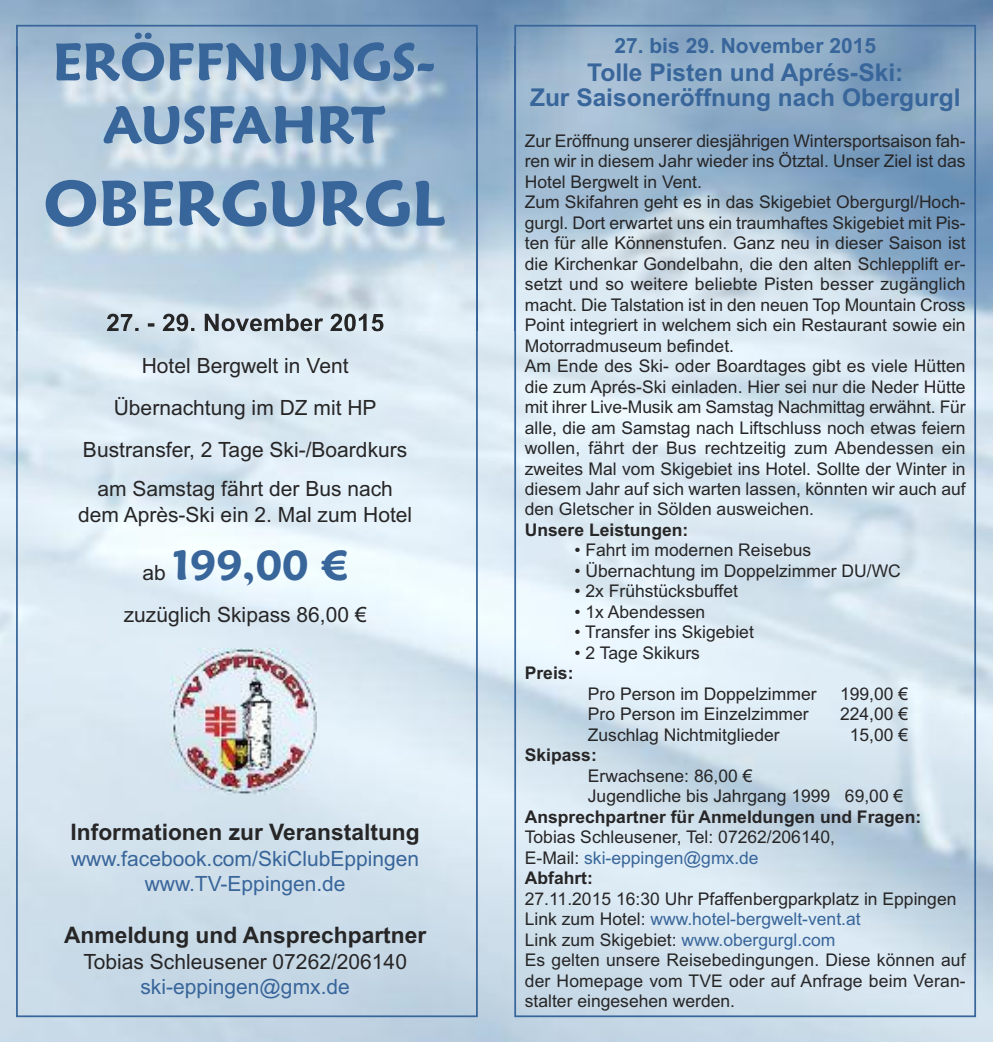
<style>
.page{position:relative;width:993px;height:1042px;background:#fff}
.page>*{position:absolute;margin:0;border:0;box-sizing:border-box;transform-origin:0 0}
.t1{font:600 63px "Maiandra GD";color:#38659a}
.t2{font:600 52.5px/63px "Maiandra GD";color:#38659a;text-align:center}
.t3{font:600 42px "Maiandra GD";color:#38659a}
.t4{font:700 24.5px/24.5px "Arial";color:#38659a;text-align:center}
.t5{font:700 22.75px "Arial";color:#272627}
.t6{font:21px/42px "Arial";color:#272627;text-align:center}
.t7{font:21px/25.2px "Arial";color:#38659a;text-align:center}
.t8{font:700 21px "Arial";color:#38659a}
.t9{font:17.5px/20.5px "Arial";color:#272627}
.t10{font:700 17.5px "Arial";color:#272627}
.s1{font-family:"Arial";font-weight:400;font-size:21px;color:#272627}
.s2{color:#38659a}
.s3{font-weight:700}
</style>
<div class="page">
<img style="left:0;top:0;width:992px;height:1042px">
<img style="left:0;top:47px;width:514px;height:283px">
<img style="left:514px;top:47px;width:1px;height:283px">
<img style="left:476px;top:47px;width:1px;height:283px">
<img style="left:107px;top:314px;width:216px;height:16px">
<img style="left:171px;top:648px;width:145px;height:146px">
<h2 class="t2" style="left:53px;top:31px;width:384px">ERÖFFNUNGS-<br>AUSFAHRT</h2>
<h1 class="t1" style="left:44px;top:167px;width:402px">OBERGURGL</h1>
<p class="t6" style="left:83px;top:345px;width:326px">Hotel Bergwelt in Vent<br>Übernachtung im DZ mit HP<br>Bustransfer, 2 Tage Ski-/Boardkurs</p>
<p class="t6" style="left:78px;top:475px;width:335px;line-height:26.2px">am Samstag fährt der Bus nach dem Après-Ski ein 2. Mal zum Hotel</p>
<h3 class="t3" style="left:142px;top:541px;width:207px"><span class="s1">ab</span> 199,00 €</h3>
<p class="t6" style="left:124px;top:593px;width:244px">zuzüglich Skipass 86,00 €</p>
<h3 class="t5" style="left:71px;top:818px;width:350px">Informationen zur Veranstaltung</h3>
<p class="t7" style="left:71px;top:846px;width:349px">www.facebook.com/SkiClubEppingen www.TV-Eppingen.de</p>
<h3 class="t5" style="left:64px;top:921px;width:363px">Anmeldung und Ansprechpartner</h3>
<p class="t6" style="left:83px;top:940px;width:325px">Tobias Schleusener 07262/206140</p>
<p class="t7" style="left:140px;top:974px;width:211px">ski-eppingen@gmx.de</p>
<p class="t8" style="left:614px;top:34px;width:263px">27. bis 29. November 2015</p>
<h3 class="t4" style="left:530px;top:61px;width:432px">Tolle Pisten und Aprés-Ski:<br>Zur Saisoneröffnung nach Obergurgl</h3>
<p class="t9" style="left:524px;top:131px;width:442px">Zur Eröffnung unserer diesjährigen Wintersportsaison fah&shy;ren wir in diesem Jahr wieder ins Ötztal. Unser Ziel ist das Hotel Bergwelt in Vent.<br>Zum Skifahren geht es in das Skigebiet Obergurgl/Hoch&shy;gurgl. Dort erwartet uns ein traumhaftes Skigebiet mit Pis&shy;ten für alle Könnenstufen. Ganz neu in dieser Saison ist die Kirchenkar Gondelbahn, die den alten Schlepplift er&shy;setzt und so weitere beliebte Pisten besser zugänglich macht. Die Talstation ist in den neuen Top Mountain Cross Point integriert in welchem sich ein Restaurant sowie ein Motorradmuseum befindet.<br>Am Ende des Ski- oder Boardtages gibt es viele Hütten die zum Aprés-Ski einladen. Hier sei nur die Neder Hütte mit ihrer Live-Musik am Samstag Nachmittag erwähnt. Für alle, die am Samstag nach Liftschluss noch etwas feiern wollen, fährt der Bus rechtzeitig zum Abendessen ein zweites Mal vom Skigebiet ins Hotel. Sollte der Winter in diesem Jahr auf sich warten lassen, könnten wir auch auf den Gletscher in Sölden ausweichen.</p>
<p class="t10" style="left:524px;top:520px;width:165px">Unsere Leistungen:</p>
<p class="t9" style="left:574px;top:540px;width:238px">• Fahrt im modernen Reisebus</p>
<p class="t9" style="left:574px;top:561px;width:328px">• Übernachtung im Doppelzimmer DU/WC</p>
<p class="t9" style="left:574px;top:581px;width:165px">• 2x Frühstücksbuffet</p>
<p class="t9" style="left:574px;top:601px;width:132px">• 1x Abendessen</p>
<p class="t9" style="left:574px;top:622px;width:181px">• Transfer ins Skigebiet</p>
<p class="t9" style="left:574px;top:642px;width:127px">• 2 Tage Skikurs</p>
<p class="t10" style="left:524px;top:663px;width:50px">Preis:</p>
<p class="t9" style="left:587px;top:683px;width:230px">Pro Person im Doppelzimmer</p>
<p class="t9" style="left:839px;top:683px;width:70px">199,00 €</p>
<p class="t9" style="left:587px;top:704px;width:222px">Pro Person im Einzelzimmer</p>
<p class="t9" style="left:839px;top:704px;width:70px">224,00 €</p>
<p class="t9" style="left:587px;top:724px;width:193px">Zuschlag Nichtmitglieder</p>
<p class="t9" style="left:849px;top:724px;width:60px">15,00 €</p>
<p class="t10" style="left:524px;top:745px;width:73px">Skipass:</p>
<p class="t9" style="left:587px;top:765px;width:317px">Erwachsene: 86,00 €<br>Jugendliche bis Jahrgang 1999 69,00 €</p>
<p class="t10" style="left:524px;top:806px;width:398px">Ansprechpartner für Anmeldungen und Fragen:</p>
<p class="t9" style="left:524px;top:827px;width:312px">Tobias Schleusener, Tel: 07262/206140,<br>E-Mail: <span class="s2">ski-eppingen@gmx.de<br></span><span class="s3">Abfahrt:</span></p>
<p class="t9" style="left:524px;top:888px;width:442px">27.11.2015 16:30 Uhr Pfaffenbergparkplatz in Eppingen Link zum Hotel: <span class="s2">www.hotel-bergwelt-vent.at<br></span>Link zum Skigebiet: <span class="s2">www.obergurgl.com<br></span>Es gelten unsere Reisebedingungen. Diese können auf der Homepage vom TVE oder auf Anfrage beim Veran&shy;stalter eingesehen werden.</p>
</div>
